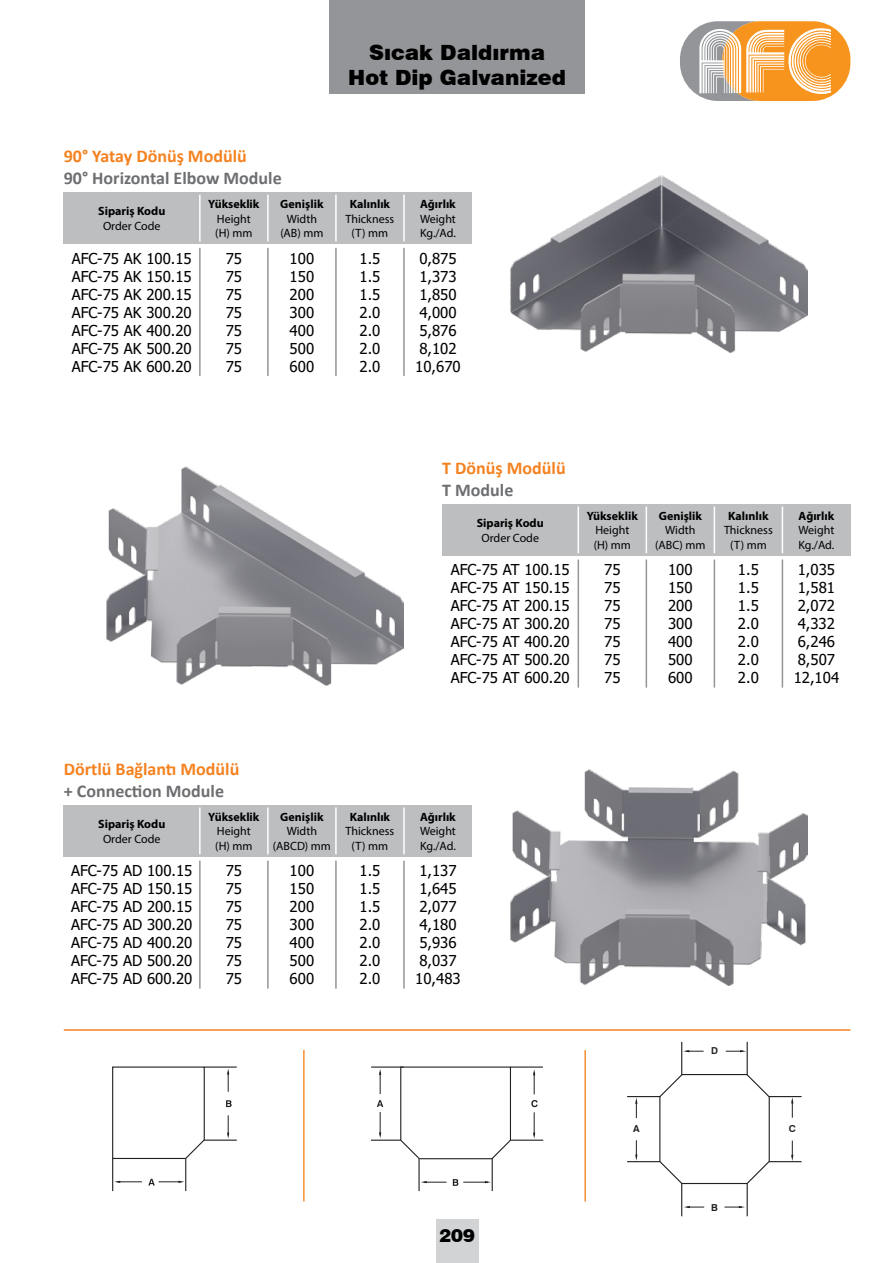
<style>
.page{position:relative;width:893px;height:1263px;background:#fff}
.page>*{position:absolute;margin:0;border:0;box-sizing:border-box;transform-origin:0 0}
.t1{font:900 21px/25.2px "Swiss 721 BT";color:#000;text-align:center}
.t2{font:700 18px "Calibri";color:#f58220}
.t3{font:700 18px "Calibri";color:#6d6e71}
.t4{font:900 18px "Swiss 721 BT";color:#000}
.t5{font:15px/18px "Tahoma";color:#000;text-align:justify}
.t6{font:12px/14.4px "Myriad Pro";color:#000}
.t7{font:700 12px "Myriad Pro";color:#000}
.t8{font:700 9.6px "Swiss 721 BT";color:#231f20}
</style>
<div class="page">
<div style="left:436px;top:1219px;width:42px;height:44px;background:#d1d3d4"></div>
<div style="left:722px;top:21px;width:128px;height:80px;background:#f7941e;border-radius:38px"></div>
<svg style="left:680px;top:21px;width:151px;height:80px"></svg>
<div style="left:330px;top:0;width:255px;height:94px;background:#939598"></div>
<div style="left:64px;top:193px;width:136px;height:51px;background:#bcbec0"></div>
<div style="left:200px;top:193px;width:68px;height:51px;background:#bcbec0"></div>
<div style="left:268px;top:193px;width:68px;height:51px;background:#bcbec0"></div>
<div style="left:336px;top:193px;width:68px;height:51px;background:#bcbec0"></div>
<div style="left:404px;top:193px;width:68px;height:51px;background:#bcbec0"></div>
<hr style="left:199px;top:195px;width:2px;height:46px;background:#fff">
<hr style="left:199px;top:248px;width:2px;height:128px;background:#939598">
<hr style="left:267px;top:248px;width:2px;height:128px;background:#939598">
<hr style="left:335px;top:248px;width:2px;height:128px;background:#939598">
<hr style="left:403px;top:248px;width:2px;height:128px;background:#939598">
<hr style="left:267px;top:195px;width:2px;height:46px;background:#fff">
<hr style="left:335px;top:195px;width:2px;height:46px;background:#fff">
<hr style="left:403px;top:195px;width:2px;height:46px;background:#fff">
<div style="left:442px;top:504px;width:136px;height:51px;background:#bcbec0"></div>
<div style="left:578px;top:504px;width:68px;height:51px;background:#bcbec0"></div>
<div style="left:646px;top:504px;width:68px;height:51px;background:#bcbec0"></div>
<div style="left:714px;top:504px;width:68px;height:51px;background:#bcbec0"></div>
<div style="left:782px;top:504px;width:68px;height:51px;background:#bcbec0"></div>
<hr style="left:578px;top:506px;width:1px;height:47px;background:#fff">
<hr style="left:578px;top:560px;width:1px;height:128px;background:#939598">
<hr style="left:646px;top:560px;width:1px;height:128px;background:#939598">
<hr style="left:714px;top:560px;width:1px;height:128px;background:#939598">
<hr style="left:782px;top:560px;width:1px;height:128px;background:#939598">
<hr style="left:646px;top:506px;width:1px;height:47px;background:#fff">
<hr style="left:714px;top:506px;width:1px;height:47px;background:#fff">
<hr style="left:782px;top:506px;width:1px;height:47px;background:#fff">
<div style="left:64px;top:805px;width:136px;height:51px;background:#bcbec0"></div>
<div style="left:200px;top:805px;width:68px;height:51px;background:#bcbec0"></div>
<div style="left:268px;top:805px;width:68px;height:51px;background:#bcbec0"></div>
<div style="left:336px;top:805px;width:68px;height:51px;background:#bcbec0"></div>
<div style="left:404px;top:805px;width:68px;height:51px;background:#bcbec0"></div>
<hr style="left:199px;top:807px;width:2px;height:47px;background:#fff">
<hr style="left:199px;top:861px;width:2px;height:128px;background:#939598">
<hr style="left:267px;top:861px;width:2px;height:128px;background:#939598">
<hr style="left:335px;top:861px;width:2px;height:128px;background:#939598">
<hr style="left:403px;top:861px;width:2px;height:128px;background:#939598">
<hr style="left:267px;top:807px;width:2px;height:47px;background:#fff">
<hr style="left:335px;top:807px;width:2px;height:47px;background:#fff">
<hr style="left:403px;top:807px;width:2px;height:47px;background:#fff">
<hr style="left:64px;top:1029px;width:786px;height:2px;background:#f58220">
<svg style="left:112px;top:1066px;width:125px;height:126px"></svg>
<hr style="left:112px;top:1158px;width:1px;height:33px;background:#231f20">
<hr style="left:204px;top:1066px;width:33px;height:2px;background:#231f20">
<svg style="left:371px;top:1066px;width:173px;height:126px"></svg>
<hr style="left:371px;top:1066px;width:33px;height:2px;background:#231f20">
<hr style="left:510px;top:1066px;width:33px;height:2px;background:#231f20">
<svg style="left:627px;top:1140px;width:77px;height:77px"></svg>
<svg style="left:627px;top:1041px;width:77px;height:77px"></svg>
<svg style="left:724px;top:1140px;width:78px;height:77px"></svg>
<svg style="left:726px;top:1041px;width:76px;height:77px"></svg>
<hr style="left:659px;top:1096px;width:1px;height:65px;background:#231f20">
<hr style="left:682px;top:1074px;width:65px;height:1px;background:#231f20">
<hr style="left:769px;top:1097px;width:1px;height:65px;background:#231f20">
<hr style="left:682px;top:1183px;width:65px;height:1px;background:#231f20">
<hr style="left:303px;top:1050px;width:2px;height:151px;background:#f58220">
<hr style="left:584px;top:1050px;width:2px;height:151px;background:#f58220">
<img style="left:510px;top:176px;width:298px;height:177px">
<img style="left:106px;top:467px;width:298px;height:218px">
<img style="left:510px;top:769px;width:298px;height:216px">
<p class="t2" style="left:64px;top:144px;width:184px">90° Yatay Dönüş Modülü</p>
<p class="t3" style="left:64px;top:165px;width:219px">90° Horizontal Elbow Module</p>
<h1 class="t1" style="left:348px;top:40px;width:219px">Sıcak Daldırma<br>Hot Dip Galvanized</h1>
<p class="t7" style="left:208px;top:196px;width:53px">Yükseklik</p>
<p class="t6" style="left:215px;top:211px;width:39px">Height (H) mm</p>
<p class="t7" style="left:280px;top:196px;width:45px">Genişlik</p>
<p class="t6" style="left:280px;top:211px;width:45px;text-align:center">Width (AB) mm</p>
<p class="t7" style="left:350px;top:196px;width:42px">Kalınlık</p>
<p class="t6" style="left:346px;top:211px;width:50px;text-align:center">Thickness (T) mm</p>
<p class="t7" style="left:420px;top:196px;width:37px">Ağırlık</p>
<p class="t6" style="left:420px;top:211px;width:37px">Weight<br>Kg./Ad.</p>
<p class="t7" style="left:98px;top:204px;width:69px">Sipariş Kodu</p>
<p class="t6" style="left:103px;top:218px;width:59px">Order Code</p>
<p class="t5" style="left:72px;top:250px;width:122px">AFC-75 AK 100.15<br>AFC-75 AK 150.15<br>AFC-75 AK 200.15<br>AFC-75 AK 300.20<br>AFC-75 AK 400.20<br>AFC-75 AK 500.20<br>AFC-75 AK 600.20</p>
<p class="t5" style="left:226px;top:250px;width:18px">75<br>75<br>75<br>75<br>75<br>75<br>75</p>
<p class="t5" style="left:290px;top:250px;width:26px">100<br>150<br>200<br>300<br>400<br>500<br>600</p>
<p class="t5" style="left:359px;top:250px;width:22px">1.5<br>1.5<br>1.5<br>2.0<br>2.0<br>2.0<br>2.0</p>
<p class="t5" style="left:415px;top:250px;width:47px;text-align:left">0,875<br>1,373<br>1,850<br>4,000<br>5,876<br>8,102<br>10,670</p>
<p class="t2" style="left:442px;top:455px;width:125px">T Dönüş Modülü</p>
<p class="t3" style="left:442px;top:477px;width:73px">T Module</p>
<p class="t2" style="left:64px;top:756px;width:177px">Dörtlü Bağlantı Modülü</p>
<p class="t3" style="left:64px;top:778px;width:162px">+ Connection Module</p>
<p class="t7" style="left:587px;top:508px;width:53px">Yükseklik</p>
<p class="t6" style="left:594px;top:523px;width:39px">Height (H) mm</p>
<p class="t7" style="left:659px;top:508px;width:45px">Genişlik</p>
<p class="t6" style="left:655px;top:523px;width:52px;text-align:center">Width (ABC) mm</p>
<p class="t7" style="left:728px;top:508px;width:42px">Kalınlık</p>
<p class="t6" style="left:724px;top:523px;width:50px;text-align:center">Thickness (T) mm</p>
<p class="t7" style="left:799px;top:508px;width:37px">Ağırlık</p>
<p class="t6" style="left:798px;top:523px;width:37px">Weight<br>Kg./Ad.</p>
<p class="t7" style="left:477px;top:515px;width:69px">Sipariş Kodu</p>
<p class="t6" style="left:481px;top:530px;width:59px">Order Code</p>
<p class="t5" style="left:451px;top:562px;width:121px">AFC-75 AT 100.15<br>AFC-75 AT 150.15<br>AFC-75 AT 200.15<br>AFC-75 AT 300.20<br>AFC-75 AT 400.20<br>AFC-75 AT 500.20<br>AFC-75 AT 600.20</p>
<p class="t5" style="left:604px;top:562px;width:18px">75<br>75<br>75<br>75<br>75<br>75<br>75</p>
<p class="t5" style="left:668px;top:562px;width:26px">100<br>150<br>200<br>300<br>400<br>500<br>600</p>
<p class="t5" style="left:738px;top:562px;width:22px">1.5<br>1.5<br>1.5<br>2.0<br>2.0<br>2.0<br>2.0</p>
<p class="t5" style="left:794px;top:562px;width:47px;text-align:left">1,035<br>1,581<br>2,072<br>4,332<br>6,246<br>8,507<br>12,104</p>
<p class="t7" style="left:208px;top:809px;width:53px">Yükseklik</p>
<p class="t6" style="left:215px;top:824px;width:39px">Height (H) mm</p>
<p class="t7" style="left:280px;top:809px;width:45px">Genişlik</p>
<p class="t6" style="left:273px;top:824px;width:59px;text-align:center">Width (ABCD) mm</p>
<p class="t7" style="left:350px;top:809px;width:42px">Kalınlık</p>
<p class="t6" style="left:346px;top:824px;width:50px;text-align:center">Thickness (T) mm</p>
<p class="t7" style="left:420px;top:809px;width:37px">Ağırlık</p>
<p class="t6" style="left:420px;top:824px;width:37px">Weight<br>Kg./Ad.</p>
<p class="t7" style="left:98px;top:816px;width:69px">Sipariş Kodu</p>
<p class="t6" style="left:103px;top:831px;width:59px">Order Code</p>
<p class="t5" style="left:71px;top:863px;width:123px">AFC-75 AD 100.15<br>AFC-75 AD 150.15<br>AFC-75 AD 200.15<br>AFC-75 AD 300.20<br>AFC-75 AD 400.20<br>AFC-75 AD 500.20<br>AFC-75 AD 600.20</p>
<p class="t5" style="left:226px;top:863px;width:18px">75<br>75<br>75<br>75<br>75<br>75<br>75</p>
<p class="t5" style="left:290px;top:863px;width:26px">100<br>150<br>200<br>300<br>400<br>500<br>600</p>
<p class="t5" style="left:359px;top:863px;width:22px">1.5<br>1.5<br>1.5<br>2.0<br>2.0<br>2.0<br>2.0</p>
<p class="t5" style="left:415px;top:863px;width:47px;text-align:left">1,137<br>1,645<br>2,077<br>4,180<br>5,936<br>8,037<br>10,483</p>
<p class="t4" style="left:439px;top:1224px;width:37px">209</p>
<p class="t8" style="left:711px;top:1045px;width:8px">D</p>
<p class="t8" style="left:633px;top:1123px;width:8px">A</p>
<p class="t8" style="left:789px;top:1123px;width:9px">C</p>
<p class="t8" style="left:711px;top:1201px;width:8px">B</p>
</div>
